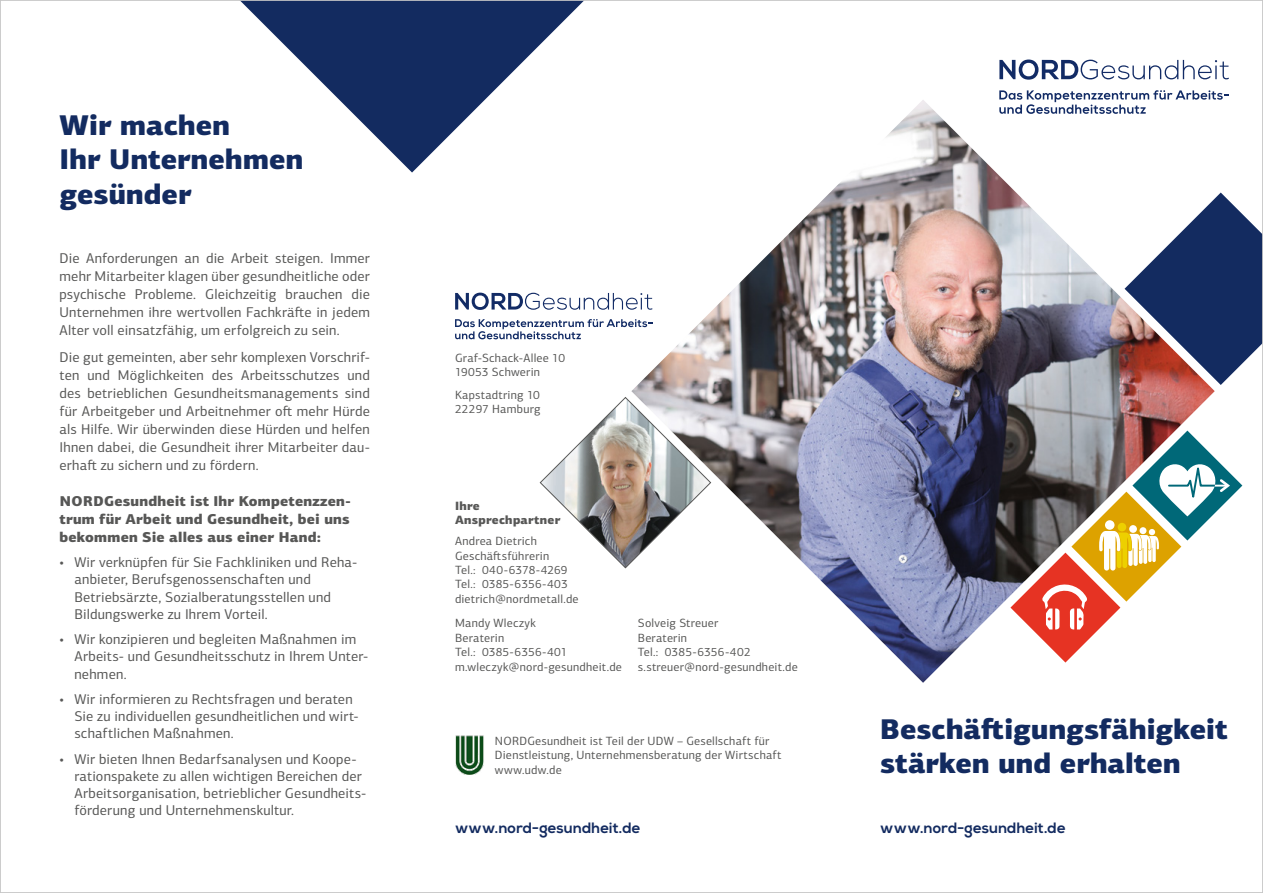
<style>
.page{position:relative;width:1263px;height:893px;background:#fff}
.page>*{position:absolute;margin:0;border:0;box-sizing:border-box;transform-origin:0 0}
.t1{font:900 28.5px/34.2px "PF Centro Sans Pro";letter-spacing:.005em;color:#132b60}
.t2{font:700 15px "Nexa";letter-spacing:.005em;color:#132b60}
.t3{font:14.25px/18px "PF Centro Sans Pro";letter-spacing:.01em;color:#575756}
.t4{font:900 14.25px/18px "PF Centro Sans Pro";letter-spacing:.015em;color:#575756;text-align:justify}
.t5{font:12px/14.4px "PF Centro Sans Pro";letter-spacing:.02em;color:#575756}
.t6{font:900 12px/14.4px "PF Centro Sans Pro";letter-spacing:.02em;color:#575756}
</style>
<div class="page">
<svg style="left:241px;top:2px;width:342px;height:171px"></svg>
<svg style="left:999px;top:90px;width:229px;height:10px"></svg>
<svg style="left:999px;top:60px;width:230px;height:20px"></svg>
<svg style="left:455px;top:319px;width:176px;height:20px"></svg>
<svg style="left:455px;top:293px;width:176px;height:17px"></svg>
<img style="left:631px;top:99px;width:584px;height:584px">
<svg style="left:1124px;top:193px;width:137px;height:192px"></svg>
<img style="left:542px;top:397px;width:169px;height:171px">
<img style="left:455px;top:735px;width:29px;height:40px">
<svg style="left:1010px;top:431px;width:232px;height:232px"></svg>
<div style="left:1105px;top:520px;width:9px;height:10px;background:#fff;border-radius:50%"></div>
<h1 class="t1" style="left:60px;top:108px;width:245px">Wir machen<br>Ihr Unternehmen gesünder</h1>
<p class="t3" style="left:60px;top:249px;width:312px;text-align:justify">Die Anforderungen an die Arbeit steigen. Immer mehr Mitarbeiter klagen über gesundheitliche oder psychische Probleme. Gleichzeitig brauchen die Unternehmen ihre wertvollen Fachkräfte in jedem Alter voll einsatzfähig, um erfolgreich zu sein.</p>
<p class="t3" style="left:60px;top:348px;width:312px;text-align:justify">Die gut gemeinten, aber sehr komplexen Vorschrif&shy;ten und Möglichkeiten des Arbeitsschutzes und des betrieblichen Gesundheitsmanagements sind für Arbeitgeber und Arbeitnehmer oft mehr Hürde als Hilfe. Wir überwinden diese Hürden und helfen Ihnen dabei, die Gesundheit ihrer Mitarbeiter dau&shy;erhaft zu sichern und zu fördern.</p>
<p class="t4" style="left:60px;top:492px;width:293px">NORDGesundheit ist Ihr Kompetenzzen&shy;trum für Arbeit und Gesundheit, bei uns bekommen Sie alles aus einer Hand:</p>
<p class="t3" style="left:74px;top:554px;width:284px;line-height:17.1px;text-indent:-15px">• Wir verknüpfen für Sie Fachkliniken und Reha&shy;anbieter, Berufsgenossenschaften und Betriebsärzte, Sozialberatungsstellen und Bildungswerke zu Ihrem Vorteil.</p>
<p class="t3" style="left:74px;top:631px;width:295px;line-height:17.1px;text-indent:-15px">• Wir konzipieren und begleiten Maßnahmen im<br>Arbeits- und Gesundheitsschutz in Ihrem Unter&shy;nehmen.</p>
<p class="t3" style="left:74px;top:691px;width:286px;line-height:17.1px;text-indent:-15px">• Wir informieren zu Rechtsfragen und beraten<br>Sie zu individuellen gesundheitlichen und wirt&shy;schaftlichen Maßnahmen.</p>
<p class="t3" style="left:74px;top:750px;width:293px;line-height:17.1px;text-indent:-15px">• Wir bieten Ihnen Bedarfsanalysen und Koope&shy;rationspakete zu allen wichtigen Bereichen der Arbeitsorganisation, betrieblicher Gesundheits&shy;förderung und Unternehmenskultur.</p>
<p class="t5" style="left:455px;top:350px;width:112px">Graf-Schack-Allee 10<br>19053 Schwerin</p>
<p class="t5" style="left:455px;top:388px;width:87px">Kapstadtring 10<br>22297 Hamburg</p>
<p class="t6" style="left:455px;top:499px;width:107px">Ihre<br>Ansprechpartner</p>
<p class="t5" style="left:455px;top:534px;width:125px">Andrea Dietrich<br>Geschäftsführerin<br>Tel.: 040-6378-4269<br>Tel.: 0385-6356-403 dietrich@nordmetall.de</p>
<p class="t5" style="left:455px;top:616px;width:168px">Mandy Wleczyk<br>Beraterin<br>Tel.: 0385-6356-401 m.wleczyk@nord-gesundheit.de</p>
<p class="t5" style="left:638px;top:616px;width:161px">Solveig Streuer<br>Beraterin<br>Tel.: 0385-6356-402 s.streuer@nord-gesundheit.de</p>
<p class="t5" style="left:495px;top:734px;width:288px">NORDGesundheit ist Teil der UDW – Gesellschaft für<br>Dienstleistung, Unternehmensberatung der Wirtschaft www.udw.de</p>
<p class="t2" style="left:455px;top:820px;width:187px">www.nord-gesundheit.de</p>
<h1 class="t1" style="left:880px;top:712px;width:349px">Beschäftigungsfähigkeit stärken und erhalten</h1>
<p class="t2" style="left:880px;top:820px;width:187px">www.nord-gesundheit.de</p>
</div>
